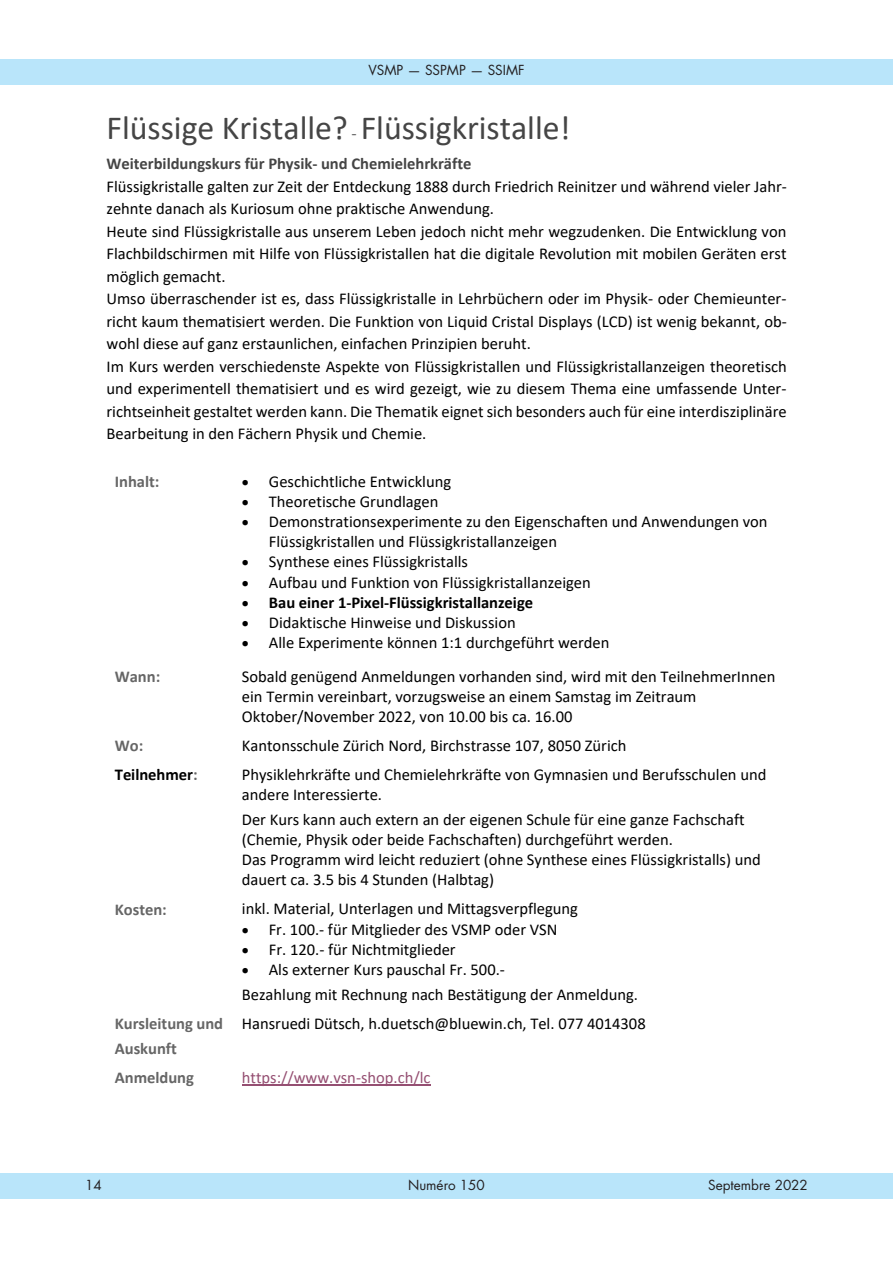
<style>
.page{position:relative;width:893px;height:1263px;background:#fff}
.page>*{position:absolute;margin:0;border:0;box-sizing:border-box;transform-origin:0 0}
.t1{font:33.9px "Calibri";color:#454545}
.t2{font:16.5px/22.5px "Calibri";color:#000}
.t3{font:700 16.5px/24.5px "Calibri";color:#666}
.t4{font:700 16.5px "Calibri";color:#000}
.t5{font:16.5px "Calibri";color:#954f72}
.t6{font:13.5px "Futura Std";color:#231f20}
.s1{font-size:17.25px;color:#666}
.s2{font-weight:700;color:#454545}
.s3{color:#666}
</style>
<div class="page">
<div style="left:0;top:1173px;width:893px;height:25px;background:#b9e5fa"></div>
<div style="left:0;top:59px;width:893px;height:25px;background:#b9e5fa"></div>
<hr style="left:892px;top:0;width:1px;height:1263px;background:#fff">
<hr style="left:242px;top:1084px;width:189px;height:1px;background:#954f72">
<p class="t6" style="left:368px;top:61px;width:158px">VSMP — SSPMP — SSIMF</p>
<p class="t1" style="left:107px;top:104px;width:466px">Flüssige Kristalle? <span class="s1">-</span> Flüssigkristalle!</p>
<p class="t2" style="left:107px;top:152px;width:682px"><span class="s2">Weiterbildungskurs für Physik- und Chemielehrkräfte<br></span>Flüssigkristalle galten zur Zeit der Entdeckung 1888 durch Friedrich Reinitzer und während vieler Jahr&shy;zehnte danach als Kuriosum ohne praktische Anwendung.<br>Heute sind Flüssigkristalle aus unserem Leben jedoch nicht mehr wegzudenken. Die Entwicklung von Flachbildschirmen mit Hilfe von Flüssigkristallen hat die digitale Revolution mit mobilen Geräten erst möglich gemacht.<br>Umso überraschender ist es, dass Flüssigkristalle in Lehrbüchern oder im Physik- oder Chemieunter&shy;richt kaum thematisiert werden. Die Funktion von Liquid Cristal Displays (LCD) ist wenig bekannt, ob&shy;wohl diese auf ganz erstaunlichen, einfachen Prinzipien beruht.<br>Im Kurs werden verschiedenste Aspekte von Flüssigkristallen und Flüssigkristallanzeigen theoretisch und experimentell thematisiert und es wird gezeigt, wie zu diesem Thema eine umfassende Unter&shy;richtseinheit gestaltet werden kann. Die Thematik eignet sich besonders auch für eine interdisziplinäre Bearbeitung in den Fächern Physik und Chemie.</p>
<p class="t3" style="left:115px;top:469px;width:46px">Inhalt:</p>
<p class="t2" style="left:242px;top:470px;width:211px">• Geschichtliche Entwicklung</p>
<p class="t2" style="left:242px;top:490px;width:198px">• Theoretische Grundlagen</p>
<p class="t2" style="left:269px;top:511px;width:500px;line-height:20.1px;text-indent:-27px">• Demonstrationsexperimente zu den Eigenschaften und Anwendungen von<br>Flüssigkristallen und Flüssigkristallanzeigen</p>
<p class="t2" style="left:242px;top:550px;width:228px">• Synthese eines Flüssigkristalls</p>
<p class="t2" style="left:242px;top:570px;width:350px">• Aufbau und Funktion von Flüssigkristallanzeigen</p>
<p class="t4" style="left:242px;top:591px;width:293px">• Bau einer 1-Pixel-Flüssigkristallanzeige</p>
<p class="t2" style="left:242px;top:611px;width:275px">• Didaktische Hinweise und Diskussion</p>
<p class="t2" style="left:242px;top:631px;width:369px">• Alle Experimente können 1:1 durchgeführt werden</p>
<p class="t3" style="left:115px;top:664px;width:47px">Wann:</p>
<p class="t2" style="left:242px;top:666px;width:535px;line-height:20.1px">Sobald genügend Anmeldungen vorhanden sind, wird mit den TeilnehmerInnen ein Termin vereinbart, vorzugsweise an einem Samstag im Zeitraum<br>Oktober/November 2022, von 10.00 bis ca. 16.00</p>
<p class="t3" style="left:115px;top:733px;width:30px">Wo:</p>
<p class="t2" style="left:242px;top:734px;width:386px">Kantonsschule Zürich Nord, Birchstrasse 107, 8050 Zürich</p>
<p class="t4" style="left:115px;top:763px;width:84px">Teilnehmer<span class="s3">:</span></p>
<p class="t2" style="left:242px;top:764px;width:526px;line-height:20.5px">Physiklehrkräfte und Chemielehrkräfte von Gymnasien und Berufsschulen und andere Interessierte.</p>
<p class="t2" style="left:242px;top:809px;width:520px;line-height:20.1px">Der Kurs kann auch extern an der eigenen Schule für eine ganze Fachschaft (Chemie, Physik oder beide Fachschaften) durchgeführt werden.<br>Das Programm wird leicht reduziert (ohne Synthese eines Flüssigkristalls) und dauert ca. 3.5 bis 4 Stunden (Halbtag)</p>
<p class="t3" style="left:115px;top:897px;width:53px">Kosten:</p>
<p class="t2" style="left:242px;top:897px;width:338px">inkl. Material, Unterlagen und Mittagsverpflegung</p>
<p class="t2" style="left:242px;top:917px;width:317px">• Fr. 100.- für Mitglieder des VSMP oder VSN</p>
<p class="t2" style="left:242px;top:938px;width:215px">• Fr. 120.- für Nichtmitglieder</p>
<p class="t2" style="left:242px;top:957px;width:398px;line-height:24.9px">• Als externer Kurs pauschal Fr. 500.-<br>Bezahlung mit Rechnung nach Bestätigung der Anmeldung.</p>
<p class="t3" style="left:115px;top:1011px;width:110px">Kursleitung und<br>Auskunft</p>
<p class="t2" style="left:242px;top:1012px;width:405px">Hansruedi Dütsch, h.duetsch@bluewin.ch, Tel. 077 4014308</p>
<p class="t3" style="left:115px;top:1065px;width:81px">Anmeldung</p>
<p class="t5" style="left:242px;top:1066px;width:190px">https://www.vsn-shop.ch/lc</p>
<p class="t6" style="left:85px;top:1176px;width:18px">14</p>
<p class="t6" style="left:408px;top:1176px;width:78px">Numéro 150</p>
<p class="t6" style="left:708px;top:1176px;width:101px">Septembre 2022</p>
</div>
